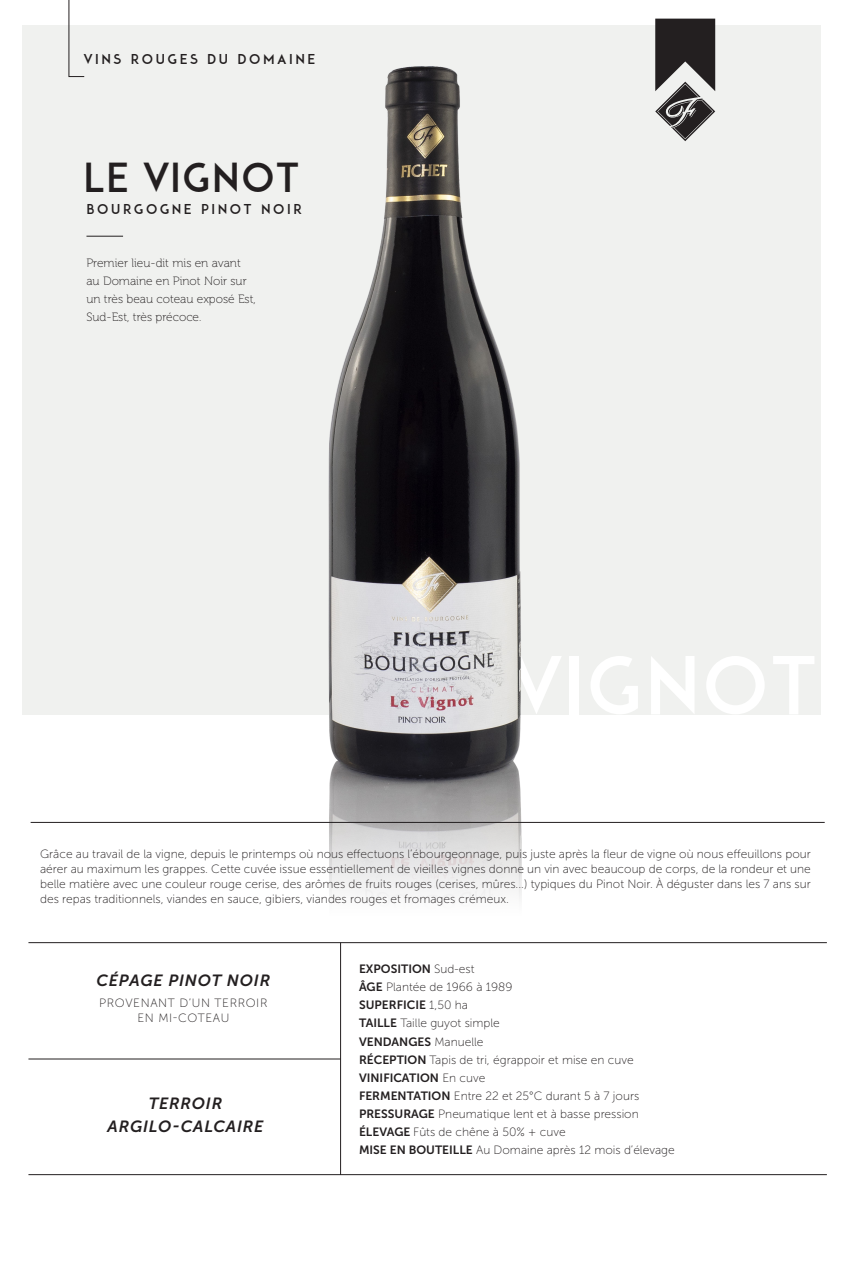
<style>
.page{position:relative;width:851px;height:1276px;background:#fff}
.page>*{position:absolute;margin:0;border:0;box-sizing:border-box;transform-origin:0 0}
.t1{font:39.6px "ADAM";letter-spacing:.05em;color:#231f20}
.t2{font:italic 16.2px/22.2px "Museo Sans 700";letter-spacing:.05em;color:#231f20;text-align:center}
.t3{font:13.5px "ADAM";letter-spacing:.2em;color:#231f20}
.t4{font:12px/15px "Museo Sans 100";color:#231f20;text-align:justify}
.t5{font:12px/18px "Museo 100";color:#231f20}
.t6{font:12px "Museo Sans 700";color:#231f20}
.t7{font:12px/15px "Museo Sans 100";letter-spacing:.05em;color:#231f20;text-align:center}
.s1{font-family:"Museo Sans 100"}
.s2{font-family:"Museo Sans 700"}
</style>
<div class="page">
<div style="left:22px;top:26px;width:798px;height:688px;background:#f0f1ef"></div>
<svg style="left:68px;top:0;width:17px;height:77px"></svg>
<hr style="left:86px;top:236px;width:37px;height:1px;background:#231f20">
<img style="left:255px;top:66px;width:331px;height:833px">
<hr style="left:340px;top:942px;width:1px;height:233px;background:#231f20">
<hr style="left:28px;top:942px;width:798px;height:1px;background:#231f20">
<hr style="left:31px;top:822px;width:793px;height:1px;background:#231f20">
<hr style="left:28px;top:1058px;width:313px;height:1px;background:#231f20">
<hr style="left:28px;top:1174px;width:798px;height:1px;background:#231f20">
<svg style="left:655px;top:19px;width:60px;height:122px"></svg>
<p class="t3" style="left:84px;top:51px;width:232px">VINS ROUGES DU DOMAINE</p>
<p class="t1" style="left:84px;top:154px;width:216px">LE VIGNOT</p>
<p class="t3" style="left:86px;top:201px;width:217px">BOURGOGNE PINOT NOIR</p>
<p class="t5" style="left:86px;top:254px;width:171px">Premier lieu-dit mis en avant au Domaine en Pinot Noir sur un très beau coteau exposé Est,<br>Sud-Est, très précoce.</p>
<p class="t4" style="left:40px;top:846px;width:772px">Grâce au travail de la vigne, depuis le printemps où nous effectuons l’ébourgeonnage, puis juste après la fleur de vigne où nous effeuillons pour aérer au maximum les grappes. Cette cuvée issue essentiellement de vieilles vignes donne un vin avec beaucoup de corps, de la rondeur et une belle matière avec une couleur rouge cerise, des arômes de fruits rouges (cerises, mûres...) typiques du Pinot Noir. À déguster dans les 7 ans sur des repas traditionnels, viandes en sauce, gibiers, viandes rouges et fromages crémeux.</p>
<p class="t2" style="left:96px;top:969px;width:175px">CÉPAGE PINOT NOIR</p>
<p class="t7" style="left:99px;top:995px;width:170px">PROVENANT D’UN TERROIR<br>EN MI-COTEAU</p>
<p class="t2" style="left:108px;top:1092px;width:157px">TERROIR<br>ARGILO-CALCAIRE</p>
<p class="t6" style="left:359px;top:962px;width:117px">EXPOSITION <span class="s1">Sud-est</span></p>
<p class="t4" style="left:359px;top:980px;width:155px"><span class="s2">ÂGE</span> Plantée de 1966 à 1989</p>
<p class="t6" style="left:359px;top:998px;width:110px">SUPERFICIE <span class="s1">1,50 ha</span></p>
<p class="t4" style="left:359px;top:1016px;width:142px"><span class="s2">TAILLE</span> Taille guyot simple</p>
<p class="t6" style="left:359px;top:1034px;width:126px">VENDANGES <span class="s1">Manuelle</span></p>
<p class="t4" style="left:359px;top:1052px;width:276px"><span class="s2">RÉCEPTION</span> Tapis de tri, égrappoir et mise en cuve</p>
<p class="t6" style="left:359px;top:1070px;width:128px">VINIFICATION <span class="s1">En cuve</span></p>
<p class="t4" style="left:359px;top:1088px;width:282px"><span class="s2">FERMENTATION</span> Entre 22 et 25°C durant 5 à 7 jours</p>
<p class="t4" style="left:359px;top:1106px;width:281px"><span class="s2">PRESSURAGE</span> Pneumatique lent et à basse pression</p>
<p class="t4" style="left:359px;top:1124px;width:208px"><span class="s2">ÉLEVAGE</span> Fûts de chêne à 50% + cuve</p>
<p class="t4" style="left:359px;top:1142px;width:317px"><span class="s2">MISE EN BOUTEILLE</span> Au Domaine après 12 mois d’élevage</p>
</div>
